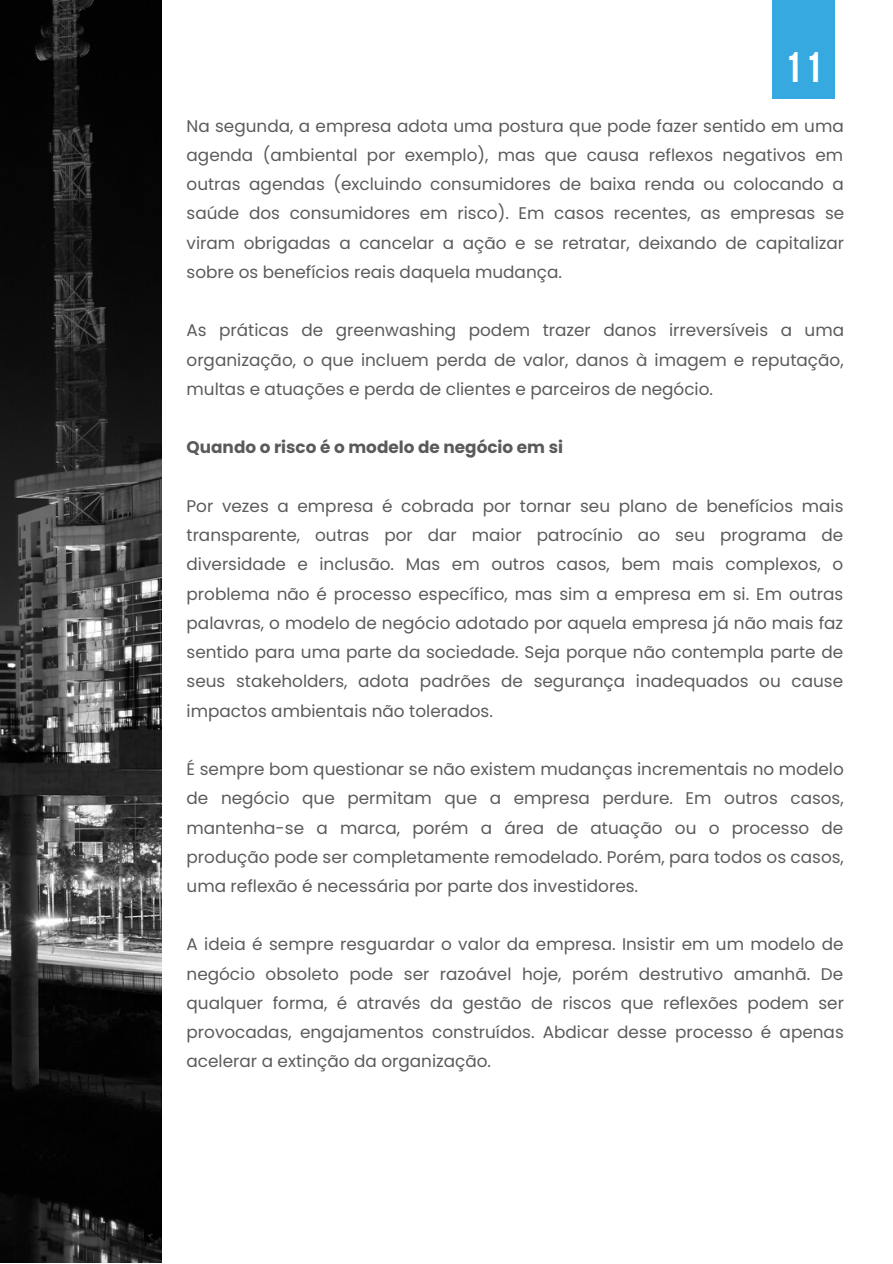
<style>
.page{position:relative;width:893px;height:1264px;background:#fff}
.page>*{position:absolute;margin:0;border:0;box-sizing:border-box;transform-origin:0 0}
.t1{font:700 42.45px "Bebas Neue";color:#fff}
.t2{font:16.8px/29.2px "Poppins";color:#000;text-align:justify}
.t3{font:700 16.8px "Poppins";color:#000}
</style>
<div class="page">
<img style="left:0;top:0;width:162px;height:1262px">
<div style="left:771px;top:0;width:63px;height:98px;background:#36a9e1"></div>
<p class="t1" style="left:784px;top:51px;width:38px">11</p>
<p class="t2" style="left:186px;top:111px;width:659px">Na segunda, a empresa adota uma postura que pode fazer sentido em uma agenda (ambiental por exemplo), mas que causa reflexos negativos em outras agendas (excluindo consumidores de baixa renda ou colocando a saúde dos consumidores em risco). Em casos recentes, as empresas se viram obrigadas a cancelar a ação e se retratar, deixando de capitalizar sobre os benefícios reais daquela mudança.</p>
<p class="t2" style="left:186px;top:316px;width:659px">As práticas de greenwashing podem trazer danos irreversíveis a uma organização, o que incluem perda de valor, danos à imagem e reputação, multas e atuações e perda de clientes e parceiros de negócio.</p>
<p class="t3" style="left:186px;top:436px;width:378px">Quando o risco é o modelo de negócio em si</p>
<p class="t2" style="left:186px;top:491px;width:658px">Por vezes a empresa é cobrada por tornar seu plano de benefícios mais transparente, outras por dar maior patrocínio ao seu programa de diversidade e inclusão. Mas em outros casos, bem mais complexos, o problema não é processo específico, mas sim a empresa em si. Em outras palavras, o modelo de negócio adotado por aquela empresa já não mais faz sentido para uma parte da sociedade. Seja porque não contempla parte de seus stakeholders, adota padrões de segurança inadequados ou cause impactos ambientais não tolerados.</p>
<p class="t2" style="left:186px;top:754px;width:659px">É sempre bom questionar se não existem mudanças incrementais no modelo de negócio que permitam que a empresa perdure. Em outros casos, mantenha-se a marca, porém a área de atuação ou o processo de produção pode ser completamente remodelado. Porém, para todos os casos, uma reflexão é necessária por parte dos investidores.</p>
<p class="t2" style="left:186px;top:929px;width:659px">A ideia é sempre resguardar o valor da empresa. Insistir em um modelo de negócio obsoleto pode ser razoável hoje, porém destrutivo amanhã. De qualquer forma, é através da gestão de riscos que reflexões podem ser provocadas, engajamentos construídos. Abdicar desse processo é apenas acelerar a extinção da organização.</p>
</div>
